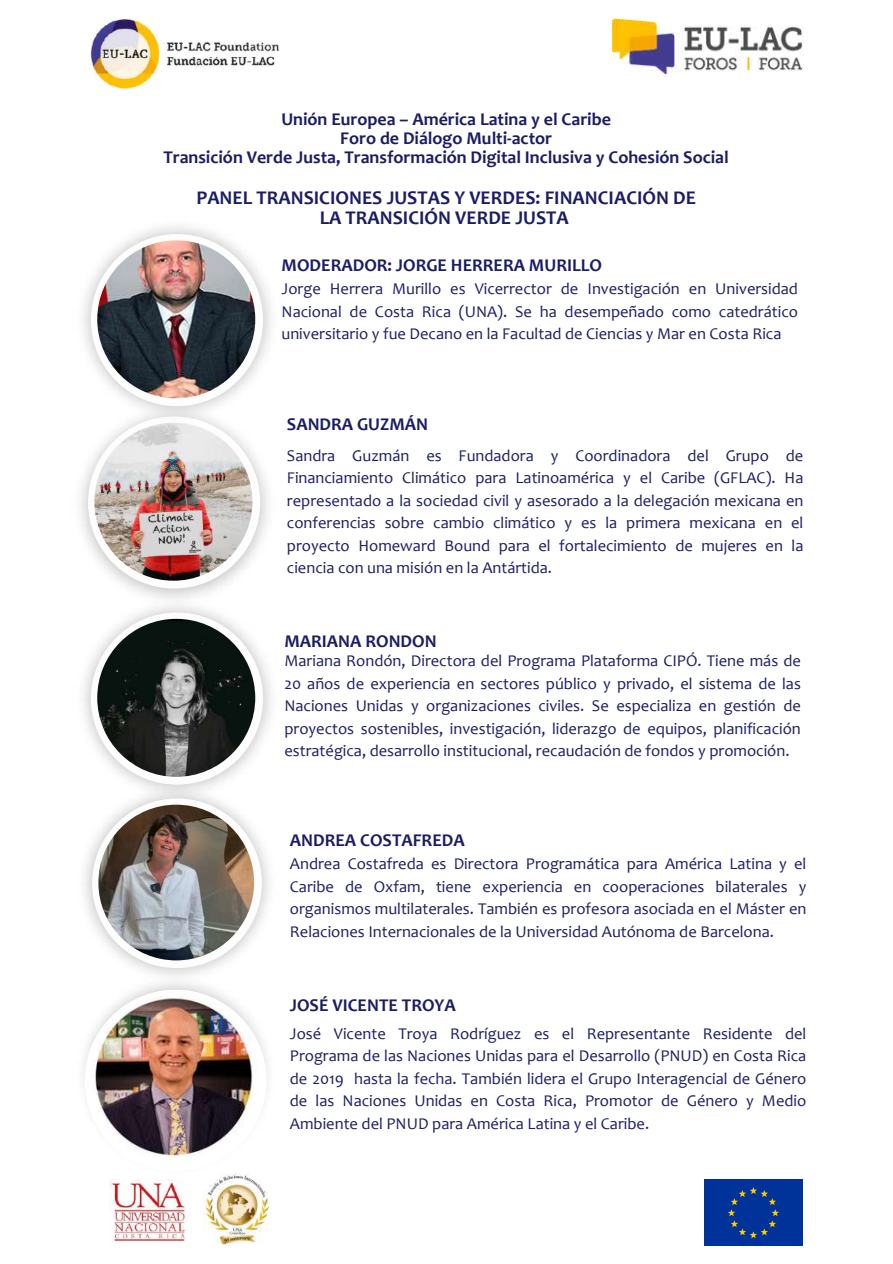
<style>
.page{position:relative;width:893px;height:1264px;background:#fff}
.page>*{position:absolute;margin:0;border:0;box-sizing:border-box;transform-origin:0 0}
.t1{font:700 19.5px/20.2px "Candara";color:#1b1d64;text-align:center}
.t2{font:700 18px/19px "Candara";color:#1b1d64;text-align:center}
.t3{font:16.5px/22.5px "Candara";color:#1b1d64;text-align:justify}
</style>
<div class="page">
<img style="left:80px;top:425px;width:188px;height:169px">
<div style="left:88px;top:416px;width:172px;height:172px;background:#fdfdfd;border-radius:50%"></div>
<img style="left:94px;top:423px;width:158px;height:157px;border-radius:50%">
<img style="left:610px;top:18px;width:193px;height:58px">
<div style="left:704px;top:1179px;width:99px;height:66px;background:#039"></div>
<svg style="left:728px;top:1187px;width:50px;height:51px"></svg>
<img style="left:90px;top:19px;width:189px;height:71px">
<img style="left:204px;top:1177px;width:66px;height:68px">
<img style="left:110px;top:1179px;width:75px;height:64px">
<img style="left:83px;top:594px;width:188px;height:186px">
<div style="left:91px;top:612px;width:172px;height:172px;background:#fdfdfd;border-radius:50%"></div>
<img style="left:97px;top:619px;width:158px;height:157px;border-radius:50%">
<img style="left:83px;top:226px;width:188px;height:199px">
<div style="left:91px;top:234px;width:172px;height:172px;background:#fdfdfd;border-radius:50%"></div>
<img style="left:97px;top:240px;width:158px;height:158px;border-radius:50%">
<img style="left:84px;top:780px;width:185px;height:191px">
<div style="left:92px;top:798px;width:170px;height:170px;background:#fdfdfd;border-radius:50%"></div>
<img style="left:98px;top:804px;width:156px;height:156px;border-radius:50%">
<img style="left:83px;top:971px;width:185px;height:206px">
<img style="left:85px;top:989px;width:181px;height:182px;border-radius:50%">
<p class="t2" style="left:163px;top:111px;width:566px">Unión Europea – América Latina y el Caribe<br>Foro de Diálogo Multi-actor<br>Transición Verde Justa, Transformación Digital Inclusiva y Cohesión Social</p>
<p class="t1" style="left:196px;top:189px;width:501px">PANEL TRANSICIONES JUSTAS Y VERDES: FINANCIACIÓN DE<br>LA TRANSICIÓN VERDE JUSTA</p>
<p class="t2" style="left:281px;top:258px;width:322px">MODERADOR: JORGE HERRERA MURILLO</p>
<p class="t3" style="left:281px;top:279px;width:518px">Jorge Herrera Murillo es Vicerrector de Investigación en Universidad Nacional de Costa Rica (UNA). Se ha desempeñado como catedrático universitario y fue Decano en la Facultad de Ciencias y Mar en Costa Rica</p>
<p class="t2" style="left:287px;top:416px;width:143px">SANDRA GUZMÁN</p>
<p class="t3" style="left:287px;top:446px;width:518px">Sandra Guzmán es Fundadora y Coordinadora del Grupo de Financiamiento Climático para Latinoamérica y el Caribe (GFLAC). Ha representado a la sociedad civil y asesorado a la delegación mexicana en conferencias sobre cambio climático y es la primera mexicana en el proyecto Homeward Bound para el fortalecimiento de mujeres en la ciencia con una misión en la Antártida.</p>
<p class="t2" style="left:284px;top:633px;width:154px">MARIANA RONDON</p>
<p class="t3" style="left:284px;top:651px;width:518px">Mariana Rondón, Directora del Programa Plataforma CIPÓ. Tiene más de 20 años de experiencia en sectores público y privado, el sistema de las Naciones Unidas y organizaciones civiles. Se especializa en gestión de proyectos sostenibles, investigación, liderazgo de equipos, planificación estratégica, desarrollo institucional, recaudación de fondos y promoción.</p>
<p class="t2" style="left:290px;top:832px;width:176px">ANDREA COSTAFREDA</p>
<p class="t3" style="left:290px;top:854px;width:518px">Andrea Costafreda es Directora Programática para América Latina y el Caribe de Oxfam, tiene experiencia en cooperaciones bilaterales y organismos multilaterales. También es profesora asociada en el Máster en Relaciones Internacionales de la Universidad Autónoma de Barcelona.</p>
<p class="t2" style="left:290px;top:997px;width:167px">JOSÉ VICENTE TROYA</p>
<p class="t3" style="left:290px;top:1023px;width:518px">José Vicente Troya Rodríguez es el Representante Residente del Programa de las Naciones Unidas para el Desarrollo (PNUD) en Costa Rica de 2019 hasta la fecha. También lidera el Grupo Interagencial de Género de las Naciones Unidas en Costa Rica, Promotor de Género y Medio Ambiente del PNUD para América Latina y el Caribe.</p>
</div>
